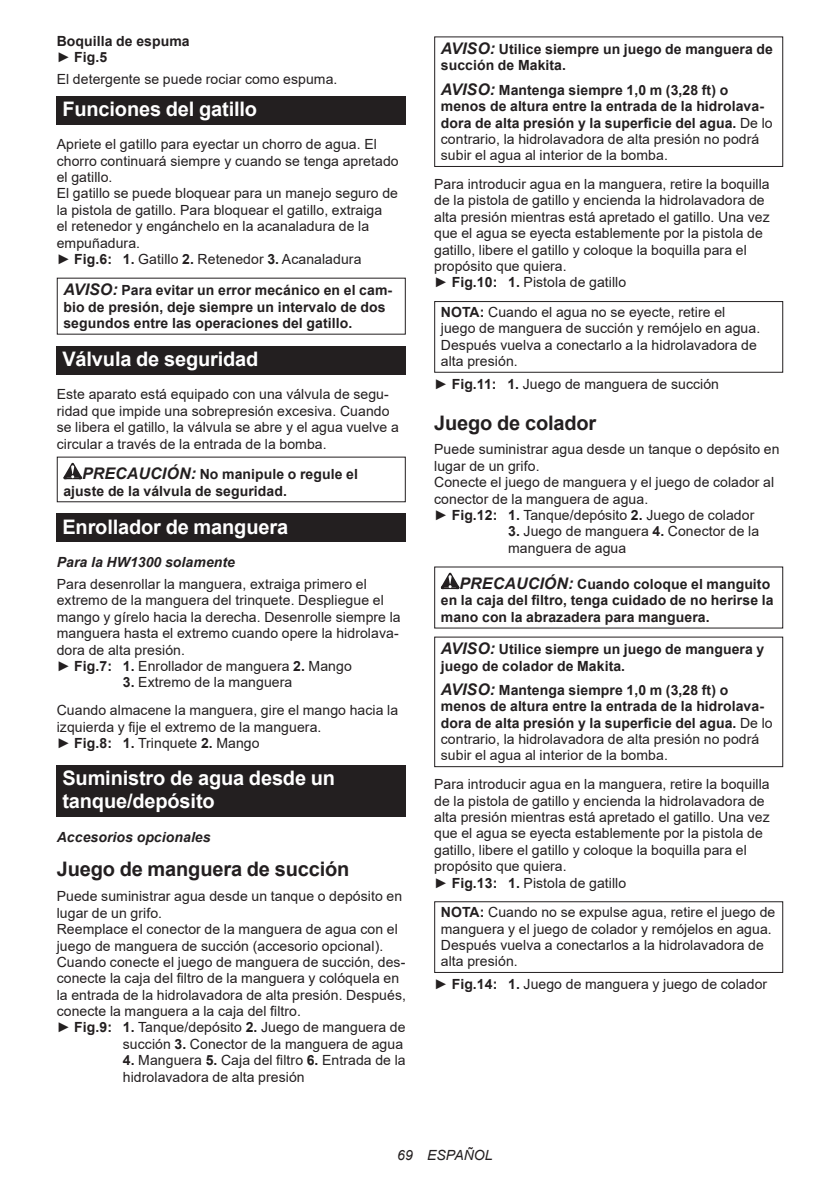
<style>
.page{position:relative;width:840px;height:1191px;background:#fff}
.page>*{position:absolute;margin:0;border:0;box-sizing:border-box;transform-origin:0 0}
.t1{font:700 20px/23.4px "Arial";letter-spacing:-.01em;color:#fff}
.t2{font:700 20px "Arial";letter-spacing:-.01em;color:#231f20}
.t3{font:14px/16.4px "Arial";letter-spacing:.005em;color:#231f20}
.t4{font:700 14px/16.4px "Arial";letter-spacing:.005em;color:#231f20}
.t5{font:italic 700 14px "Arial";letter-spacing:.005em;color:#231f20}
.t6{font:italic 14px "Arial";letter-spacing:.005em;color:#231f20}
.s1{font-weight:400}
.s2{font-weight:700}
.s3{font-style:italic;font-size:16px}
</style>
<div class="page">
<div style="left:57px;top:96px;width:348px;height:28px;background:#231f20"></div>
<div style="left:57px;top:346px;width:348px;height:28px;background:#231f20"></div>
<svg style="left:63px;top:463px;width:19px;height:16px"></svg>
<div style="left:57px;top:513px;width:348px;height:29px;background:#231f20"></div>
<div style="left:57px;top:765px;width:348px;height:52px;background:#231f20"></div>
<div style="left:434px;top:36px;width:348px;height:131px;border:1px solid #231f20"></div>
<div style="left:434px;top:301px;width:348px;height:72px;border:1px solid #231f20"></div>
<svg style="left:440px;top:573px;width:19px;height:16px"></svg>
<div style="left:434px;top:636px;width:348px;height:131px;border:1px solid #231f20"></div>
<div style="left:434px;top:901px;width:348px;height:72px;border:1px solid #231f20"></div>
<p class="t4" style="left:57px;top:33px;width:134px">Boquilla de espuma <span class="s1">►</span> Fig.5</p>
<p class="t3" style="left:57px;top:71px;width:282px">El detergente se puede rociar como espuma.</p>
<h1 class="t1" style="left:62px;top:97px;width:196px">Funciones del gatillo</h1>
<p class="t3" style="left:57px;top:136px;width:343px">Apriete el gatillo para eyectar un chorro de agua. El chorro continuará siempre y cuando se tenga apretado el gatillo.<br>El gatillo se puede bloquear para un manejo seguro de la pistola de gatillo. Para bloquear el gatillo, extraiga<br>el retenedor y engánchelo en la acanaladura de la empuñadura.<br>► <span class="s2">Fig.6: 1.</span> Gatillo <span class="s2">2.</span> Retenedor <span class="s2">3.</span> Acanaladura</p>
<p class="t4" style="left:63px;top:282px;width:330px"><span class="s3">AVISO:</span> Para evitar un error mecánico en el cam&shy;bio de presión, deje siempre un intervalo de dos segundos entre las operaciones del gatillo.</p>
<h1 class="t1" style="left:62px;top:347px;width:197px">Válvula de seguridad</h1>
<p class="t3" style="left:57px;top:386px;width:343px">Este aparato está equipado con una válvula de segu&shy;ridad que impide una sobrepresión excesiva. Cuando se libera el gatillo, la válvula se abre y el agua vuelve a circular a través de la entrada de la bomba.</p>
<p class="t4" style="left:63px;top:466px;width:296px;text-indent:19px"><span class="s3">PRECAUCIÓN:</span> No manipule o regule el ajuste de la válvula de seguridad.</p>
<h1 class="t1" style="left:62px;top:515px;width:227px">Enrollador de manguera</h1>
<p class="t5" style="left:57px;top:553px;width:180px">Para la HW1300 solamente</p>
<p class="t3" style="left:57px;top:576px;width:345px">Para desenrollar la manguera, extraiga primero el extremo de la manguera del trinquete. Despliegue el mango y gírelo hacia la derecha. Desenrolle siempre la manguera hasta el extremo cuando opere la hidrolava&shy;dora de alta presión.<br>► <span class="s2">Fig.7: 1.</span> Enrollador de manguera <span class="s2">2.</span> Mango</p>
<p class="t3" style="left:57px;top:668px;width:343px;line-height:27.8px;text-indent:66px"><span class="s2">3.</span> Extremo de la manguera<br>Cuando almacene la manguera, gire el mango hacia la</p>
<p class="t3" style="left:57px;top:718px;width:266px">izquierda y fije el extremo de la manguera. ► <span class="s2">Fig.8: 1.</span> Trinquete <span class="s2">2.</span> Mango</p>
<h1 class="t1" style="left:62px;top:766px;width:274px">Suministro de agua desde un tanque/depósito</h1>
<p class="t5" style="left:57px;top:827px;width:155px">Accesorios opcionales</p>
<h1 class="t2" style="left:57px;top:855px;width:294px">Juego de manguera de succión</h1>
<p class="t3" style="left:57px;top:888px;width:347px">Puede suministrar agua desde un tanque o depósito en</p>
<p class="t3" style="left:57px;top:904px;width:107px">lugar de un grifo.</p>
<p class="t3" style="left:57px;top:921px;width:342px">Reemplace el conector de la manguera de agua con el</p>
<p class="t3" style="left:57px;top:937px;width:328px">juego de manguera de succión (accesorio opcional).</p>
<p class="t3" style="left:57px;top:953px;width:350px">Cuando conecte el juego de manguera de succión, des-</p>
<p class="t3" style="left:57px;top:970px;width:344px">conecte la caja del filtro de la manguera y colóquela en</p>
<p class="t3" style="left:57px;top:986px;width:350px">la entrada de la hidrolavadora de alta presión. Después,</p>
<p class="t3" style="left:57px;top:1002px;width:246px">conecte la manguera a la caja del filtro.</p>
<p class="t3" style="left:57px;top:1019px;width:350px">► <span class="s2">Fig.9: 1.</span> Tanque/depósito <span class="s2">2.</span> Juego de manguera de</p>
<p class="t3" style="left:123px;top:1035px;width:281px">succión <span class="s2">3.</span> Conector de la manguera de agua</p>
<p class="t3" style="left:123px;top:1052px;width:284px"><span class="s2">4.</span> Manguera <span class="s2">5.</span> Caja del filtro <span class="s2">6.</span> Entrada de la hidrolavadora de alta presión</p>
<p class="t4" style="left:440px;top:41px;width:333px"><span class="s3">AVISO:</span> Utilice siempre un juego de manguera de succión de Makita.</p>
<p class="t4" style="left:440px;top:82px;width:333px"><span class="s3">AVISO:</span> Mantenga siempre 1,0 m (3,28 ft) o menos de altura entre la entrada de la hidrolava&shy;dora de alta presión y la superficie del agua. <span class="s1">De lo contrario, la hidrolavadora de alta presión no podrá subir el agua al interior de la bomba.</span></p>
<p class="t3" style="left:434px;top:176px;width:337px">Para introducir agua en la manguera, retire la boquilla de la pistola de gatillo y encienda la hidrolavadora de alta presión mientras está apretado el gatillo. Una vez que el agua se eyecta establemente por la pistola de gatillo, libere el gatillo y coloque la boquilla para el propósito que quiera.<br>► <span class="s2">Fig.10: 1.</span> Pistola de gatillo</p>
<p class="t3" style="left:440px;top:304px;width:321px"><span class="s2">NOTA:</span> Cuando el agua no se eyecte, retire el juego de manguera de succión y remójelo en agua.<br>Después vuelva a conectarlo a la hidrolavadora de alta presión.</p>
<p class="t3" style="left:434px;top:376px;width:286px">► <span class="s2">Fig.11: 1.</span> Juego de manguera de succión</p>
<h1 class="t2" style="left:434px;top:408px;width:164px">Juego de colador</h1>
<p class="t3" style="left:434px;top:441px;width:347px">Puede suministrar agua desde un tanque o depósito en lugar de un grifo.<br>Conecte el juego de manguera y el juego de colador al conector de la manguera de agua.<br>► <span class="s2">Fig.12: 1.</span> Tanque/depósito <span class="s2">2.</span> Juego de colador</p>
<p class="t3" style="left:508px;top:523px;width:252px"><span class="s2">3.</span> Juego de manguera <span class="s2">4.</span> Conector de la manguera de agua</p>
<p class="t4" style="left:440px;top:576px;width:334px;text-indent:19px"><span class="s3">PRECAUCIÓN:</span> Cuando coloque el manguito en la caja del filtro, tenga cuidado de no herirse la mano con la abrazadera para manguera.</p>
<p class="t4" style="left:440px;top:641px;width:325px"><span class="s3">AVISO:</span> Utilice siempre un juego de manguera y juego de colador de Makita.</p>
<p class="t4" style="left:440px;top:682px;width:333px"><span class="s3">AVISO:</span> Mantenga siempre 1,0 m (3,28 ft) o menos de altura entre la entrada de la hidrolava&shy;dora de alta presión y la superficie del agua. <span class="s1">De lo contrario, la hidrolavadora de alta presión no podrá subir el agua al interior de la bomba.</span></p>
<p class="t3" style="left:434px;top:776px;width:337px">Para introducir agua en la manguera, retire la boquilla de la pistola de gatillo y encienda la hidrolavadora de alta presión mientras está apretado el gatillo. Una vez que el agua se eyecta establemente por la pistola de gatillo, libere el gatillo y coloque la boquilla para el propósito que quiera.<br>► <span class="s2">Fig.13: 1.</span> Pistola de gatillo</p>
<p class="t3" style="left:440px;top:904px;width:336px"><span class="s2">NOTA:</span> Cuando no se expulse agua, retire el juego de manguera y el juego de colador y remójelos en agua.<br>Después vuelva a conectarlos a la hidrolavadora de alta presión.</p>
<p class="t3" style="left:434px;top:976px;width:334px">► <span class="s2">Fig.14: 1.</span> Juego de manguera y juego de colador</p>
<p class="t6" style="left:397px;top:1146px;width:97px">69 ESPAÑOL</p>
</div>
